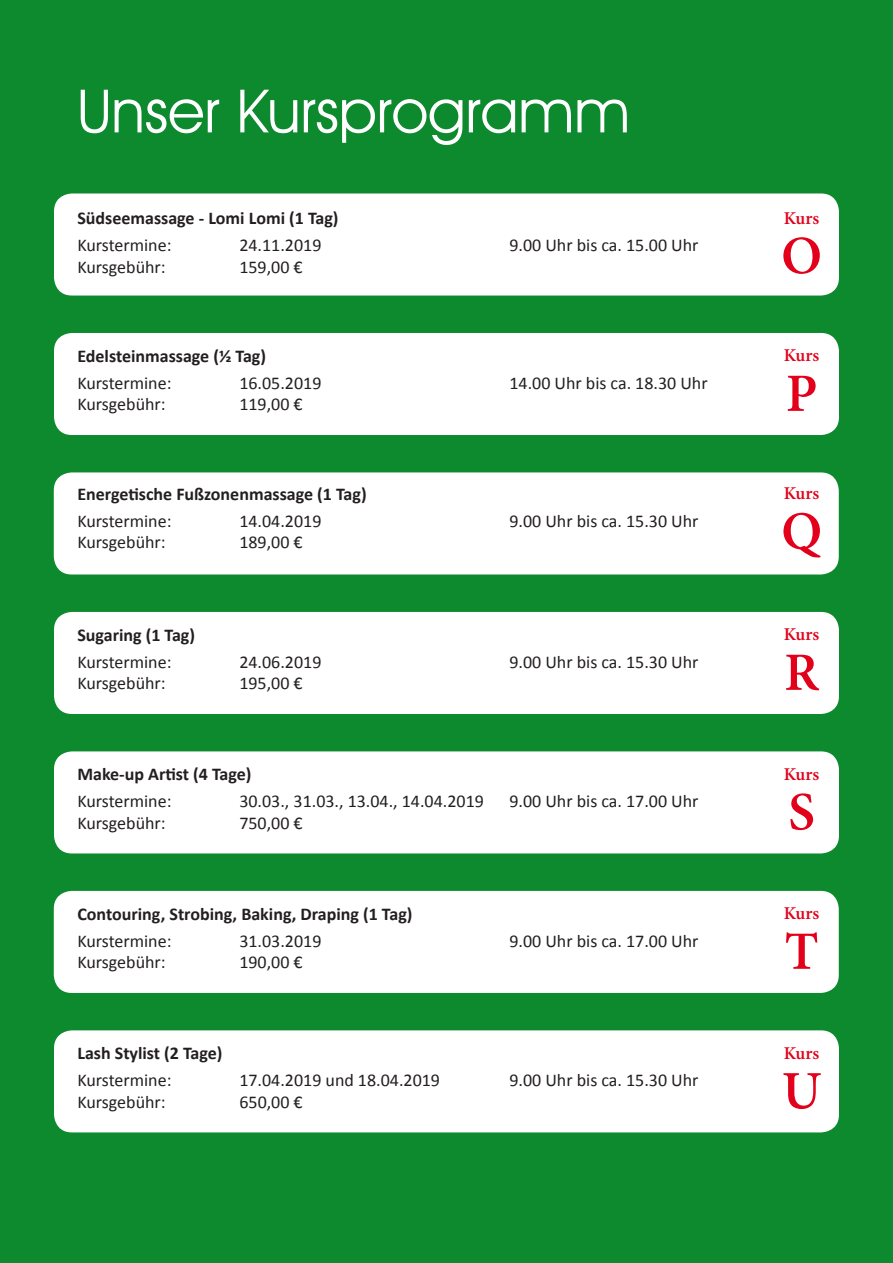
<style>
.page{position:relative;width:893px;height:1263px;background:#0c8a2d}
.page>*{position:absolute;margin:0;border:0;box-sizing:border-box;transform-origin:0 0}
.t1{font:60px "Avant Garde Bk BT Book";color:#fff}
.t2{font:600 54px "Minion Pro";color:#e2001a}
.t3{font:18px "Calibri";color:#231f20}
.t4{font:700 18px "Calibri";color:#231f20}
.t5{font:600 18px "Minion Pro";color:#e2001a}
</style>
<div class="page">
<div style="left:54px;top:193px;width:785px;height:103px;background:#fff;border-radius:18px"></div>
<div style="left:54px;top:333px;width:785px;height:102px;background:#fff;border-radius:18px"></div>
<div style="left:54px;top:472px;width:785px;height:102px;background:#fff;border-radius:18px"></div>
<div style="left:54px;top:612px;width:785px;height:102px;background:#fff;border-radius:18px"></div>
<div style="left:54px;top:751px;width:785px;height:102px;background:#fff;border-radius:18px"></div>
<div style="left:54px;top:891px;width:785px;height:102px;background:#fff;border-radius:18px"></div>
<div style="left:54px;top:1030px;width:785px;height:102px;background:#fff;border-radius:18px"></div>
<h1 class="t1" style="left:77px;top:75px;width:554px">Unser Kursprogramm</h1>
<p class="t4" style="left:77px;top:206px;width:263px">Südseemassage - Lomi Lomi (1 Tag)</p>
<p class="t3" style="left:77px;top:234px;width:96px">Kurstermine:</p>
<p class="t3" style="left:239px;top:234px;width:84px">24.11.2019</p>
<p class="t3" style="left:509px;top:234px;width:191px">9.00 Uhr bis ca. 15.00 Uhr</p>
<p class="t3" style="left:77px;top:255px;width:90px">Kursgebühr:</p>
<p class="t3" style="left:239px;top:255px;width:65px">159,00 €</p>
<p class="t4" style="left:77px;top:344px;width:190px">Edelsteinmassage (½ Tag)</p>
<p class="t3" style="left:77px;top:371px;width:96px">Kurstermine:</p>
<p class="t3" style="left:239px;top:371px;width:84px">16.05.2019</p>
<p class="t3" style="left:509px;top:371px;width:200px">14.00 Uhr bis ca. 18.30 Uhr</p>
<p class="t3" style="left:77px;top:393px;width:90px">Kursgebühr:</p>
<p class="t3" style="left:239px;top:393px;width:65px">119,00 €</p>
<p class="t4" style="left:77px;top:482px;width:291px">Energetische Fußzonenmassage (1 Tag)</p>
<p class="t3" style="left:77px;top:509px;width:96px">Kurstermine:</p>
<p class="t3" style="left:239px;top:509px;width:84px">14.04.2019</p>
<p class="t3" style="left:509px;top:509px;width:191px">9.00 Uhr bis ca. 15.30 Uhr</p>
<p class="t3" style="left:77px;top:531px;width:90px">Kursgebühr:</p>
<p class="t3" style="left:239px;top:531px;width:65px">189,00 €</p>
<p class="t4" style="left:77px;top:623px;width:119px">Sugaring (1 Tag)</p>
<p class="t3" style="left:77px;top:650px;width:96px">Kurstermine:</p>
<p class="t3" style="left:239px;top:650px;width:84px">24.06.2019</p>
<p class="t3" style="left:509px;top:650px;width:191px">9.00 Uhr bis ca. 15.30 Uhr</p>
<p class="t3" style="left:77px;top:672px;width:90px">Kursgebühr:</p>
<p class="t3" style="left:239px;top:672px;width:65px">195,00 €</p>
<p class="t4" style="left:77px;top:763px;width:176px">Make-up Artist (4 Tage)</p>
<p class="t3" style="left:77px;top:790px;width:96px">Kurstermine:</p>
<p class="t3" style="left:239px;top:790px;width:246px">30.03., 31.03., 13.04., 14.04.2019</p>
<p class="t3" style="left:509px;top:790px;width:191px">9.00 Uhr bis ca. 17.00 Uhr</p>
<p class="t3" style="left:77px;top:811px;width:90px">Kursgebühr:</p>
<p class="t3" style="left:239px;top:811px;width:65px">750,00 €</p>
<p class="t4" style="left:77px;top:902px;width:337px">Contouring, Strobing, Baking, Draping (1 Tag)</p>
<p class="t3" style="left:77px;top:929px;width:96px">Kurstermine:</p>
<p class="t3" style="left:239px;top:929px;width:84px">31.03.2019</p>
<p class="t3" style="left:509px;top:929px;width:191px">9.00 Uhr bis ca. 17.00 Uhr</p>
<p class="t3" style="left:77px;top:951px;width:90px">Kursgebühr:</p>
<p class="t3" style="left:239px;top:951px;width:65px">190,00 €</p>
<p class="t4" style="left:77px;top:1042px;width:147px">Lash Stylist (2 Tage)</p>
<p class="t3" style="left:77px;top:1069px;width:96px">Kurstermine:</p>
<p class="t3" style="left:239px;top:1069px;width:202px">17.04.2019 und 18.04.2019</p>
<p class="t3" style="left:509px;top:1069px;width:191px">9.00 Uhr bis ca. 15.30 Uhr</p>
<p class="t3" style="left:77px;top:1090px;width:90px">Kursgebühr:</p>
<p class="t3" style="left:239px;top:1090px;width:65px">650,00 €</p>
<p class="t5" style="left:784px;top:205px;width:37px">Kurs</p>
<h2 class="t2" style="left:781px;top:218px;width:42px">O</h2>
<p class="t5" style="left:784px;top:343px;width:37px">Kurs</p>
<h2 class="t2" style="left:786px;top:356px;width:33px">P</h2>
<p class="t5" style="left:784px;top:481px;width:37px">Kurs</p>
<h2 class="t2" style="left:781px;top:494px;width:42px">Q</h2>
<p class="t5" style="left:784px;top:622px;width:37px">Kurs</p>
<h2 class="t2" style="left:784px;top:635px;width:36px">R</h2>
<p class="t5" style="left:784px;top:762px;width:37px">Kurs</p>
<h2 class="t2" style="left:788px;top:775px;width:28px">S</h2>
<p class="t5" style="left:784px;top:901px;width:37px">Kurs</p>
<h2 class="t2" style="left:784px;top:914px;width:36px">T</h2>
<p class="t5" style="left:784px;top:1040px;width:37px">Kurs</p>
<h2 class="t2" style="left:782px;top:1054px;width:41px">U</h2>
</div>
